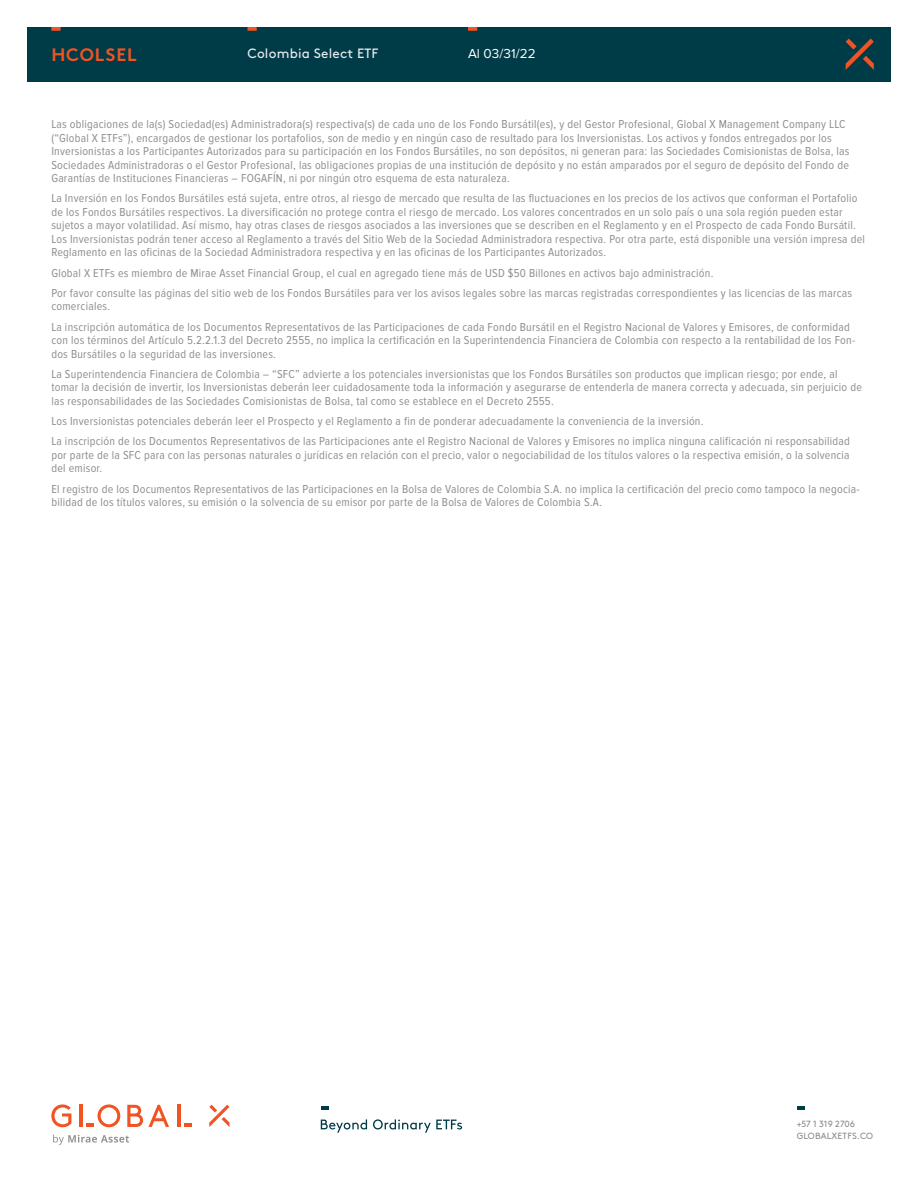
<style>
.page{position:relative;width:918px;height:1188px;background:#fff}
.page>*{position:absolute;margin:0;border:0;box-sizing:border-box;transform-origin:0 0}
.t1{font:700 18px "Brown Std";letter-spacing:.045em;color:#f15422}
.t2{font:13.5px "Brown Std";letter-spacing:.015em;color:#eaecef}
.t3{font:13.5px "Proxima Nova";letter-spacing:.005em;color:#fff}
.t4{font:12px/13.5px "Proxima Nova Cond";letter-spacing:.02em;color:#8e8e8f}
.t5{font:9px/12px "Brown Std";letter-spacing:.005em;color:#8e8e8f}
</style>
<div class="page">
<div style="left:27px;top:27px;width:864px;height:54px;background:#003b48"></div>
<svg style="left:846px;top:39px;width:28px;height:31px"></svg>
<svg style="left:51px;top:27px;width:10px;height:4px"></svg>
<svg style="left:248px;top:27px;width:9px;height:4px"></svg>
<svg style="left:468px;top:27px;width:9px;height:4px"></svg>
<svg style="left:321px;top:1119px;width:46px;height:14px"></svg>
<svg style="left:373px;top:1119px;width:89px;height:14px"></svg>
<svg style="left:321px;top:1106px;width:8px;height:4px"></svg>
<svg style="left:127px;top:1105px;width:42px;height:22px"></svg>
<svg style="left:209px;top:1105px;width:20px;height:22px"></svg>
<hr style="left:177px;top:1105px;width:4px;height:22px;background:#f15422">
<svg style="left:184px;top:1124px;width:8px;height:3px"></svg>
<svg style="left:51px;top:1104px;width:20px;height:23px"></svg>
<hr style="left:80px;top:1105px;width:3px;height:22px;background:#f15422">
<svg style="left:86px;top:1104px;width:34px;height:23px"></svg>
<svg style="left:53px;top:1135px;width:76px;height:10px"></svg>
<svg style="left:797px;top:1106px;width:8px;height:4px"></svg>
<h1 class="t1" style="left:51px;top:44px;width:87px">HCOLSEL</h1>
<p class="t2" style="left:248px;top:45px;width:133px">Colombia Select ETF</p>
<p class="t3" style="left:468px;top:46px;width:69px">Al 03/31/22</p>
<p class="t4" style="left:51px;top:118px;width:800px">Las obligaciones de la(s) Sociedad(es) Administradora(s) respectiva(s) de cada uno de los Fondo Bursátil(es), y del Gestor Profesional, Global X Management Company LLC (“Global X ETFs”), encargados de gestionar los portafolios, son de medio y en ningún caso de resultado para los Inversionistas. Los activos y fondos entregados por los Inversionistas a los Participantes Autorizados para su participación en los Fondos Bursátiles, no son depósitos, ni generan para: las Sociedades Comisionistas de Bolsa, las Sociedades Administradoras o el Gestor Profesional, las obligaciones propias de una institución de depósito y no están amparados por el seguro de depósito del Fondo de Garantías de Instituciones Financieras – FOGAFÍN, ni por ningún otro esquema de esta naturaleza.</p>
<p class="t4" style="left:51px;top:192px;width:815px">La Inversión en los Fondos Bursátiles está sujeta, entre otros, al riesgo de mercado que resulta de las fluctuaciones en los precios de los activos que conforman el Portafolio de los Fondos Bursátiles respectivos. La diversificación no protege contra el riesgo de mercado. Los valores concentrados en un solo país o una sola región pueden estar sujetos a mayor volatilidad. Así mismo, hay otras clases de riesgos asociados a las inversiones que se describen en el Reglamento y en el Prospecto de cada Fondo Bursátil.<br>Los Inversionistas podrán tener acceso al Reglamento a través del Sitio Web de la Sociedad Administradora respectiva. Por otra parte, está disponible una versión impresa del Reglamento en las oficinas de la Sociedad Administradora respectiva y en las oficinas de los Participantes Autorizados.</p>
<p class="t4" style="left:51px;top:263px;width:802px;line-height:20.2px">Global X ETFs es miembro de Mirae Asset Financial Group, el cual en agregado tiene más de USD $50 Billones en activos bajo administración.<br>Por favor consulte las páginas del sitio web de los Fondos Bursátiles para ver los avisos legales sobre las marcas registradas correspondientes y las licencias de las marcas</p>
<p class="t4" style="left:51px;top:297px;width:800px;line-height:20.2px">comerciales.<br>La inscripción automática de los Documentos Representativos de las Participaciones de cada Fondo Bursátil en el Registro Nacional de Valores y Emisores, de conformidad</p>
<p class="t4" style="left:51px;top:334px;width:805px">con los términos del Artículo 5.2.2.1.3 del Decreto 2555, no implica la certificación en la Superintendencia Financiera de Colombia con respecto a la rentabilidad de los Fon&shy;dos Bursátiles o la seguridad de las inversiones.</p>
<p class="t4" style="left:51px;top:367px;width:812px">La Superintendencia Financiera de Colombia – “SFC” advierte a los potenciales inversionistas que los Fondos Bursátiles son productos que implican riesgo; por ende, al tomar la decisión de invertir, los Inversionistas deberán leer cuidadosamente toda la información y asegurarse de entenderla de manera correcta y adecuada, sin perjuicio de las responsabilidades de las Sociedades Comisionistas de Bolsa, tal como se establece en el Decreto 2555.</p>
<p class="t4" style="left:51px;top:411px;width:800px;line-height:20.2px">Los Inversionistas potenciales deberán leer el Prospecto y el Reglamento a fin de ponderar adecuadamente la conveniencia de la inversión.<br>La inscripción de los Documentos Representativos de las Participaciones ante el Registro Nacional de Valores y Emisores no implica ninguna calificación ni responsabilidad</p>
<p class="t4" style="left:51px;top:448px;width:800px">por parte de la SFC para con las personas naturales o jurídicas en relación con el precio, valor o negociabilidad de los títulos valores o la respectiva emisión, o la solvencia del emisor.</p>
<p class="t4" style="left:51px;top:482px;width:810px">El registro de los Documentos Representativos de las Participaciones en la Bolsa de Valores de Colombia S.A. no implica la certificación del precio como tampoco la negocia&shy;bilidad de los títulos valores, su emisión o la solvencia de su emisor por parte de la Bolsa de Valores de Colombia S.A.</p>
<p class="t5" style="left:797px;top:1118px;width:78px">+57 1 319 2706<br>GLOBALXETFS.CO</p>
</div>
